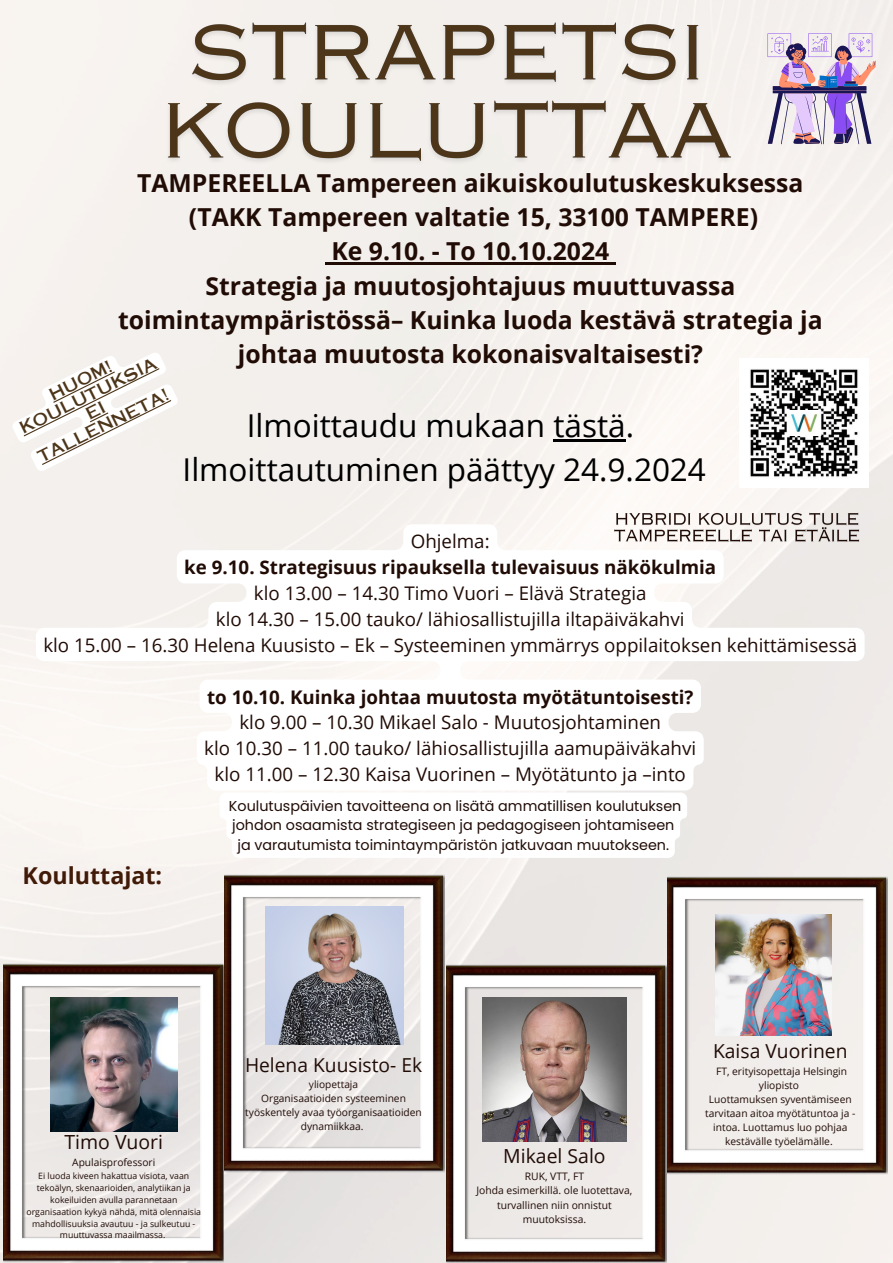
<style>
.page{position:relative;width:893px;height:1263px;background:#fff}
.page>*{position:absolute;margin:0;border:0;box-sizing:border-box;transform-origin:0 0}
.t1{font:31.5px/43.9px "Open Sans";color:#000;text-align:center}
.t2{font:700 24.75px/34.3px "Open Sans";color:#200b05;text-align:center}
.t3{font:700 23.25px "Open Sans";color:#411a08}
.t4{font:19.42px "Open Sans";color:#200b05}
.t5{font:19.27px "Open Sans";color:#200b05}
.t6{font:18.75px/25.9px "Open Sans";color:#200b05;text-align:center}
.t7{font:16.35px/16.9px "Copperplate Gothic LT Pro 31 AB";color:#4c3519;text-align:center}
.t8{font:14.33px/19.6px "Poppins";color:#200b05;text-align:center}
.t9{font:10.35px/14.1px "Open Sans";color:#200b05;text-align:center}
.t10{font:10.27px/14px "Open Sans";color:#200b05;text-align:center}
.t11{font:10.2px/14.1px "Open Sans";color:#200b05;text-align:center}
.t12{font:10.12px "Open Sans";color:#200b05}
.t13{font:8.7px/11.9px "Open Sans";color:#200b05;text-align:center}
.s1{font-weight:700}
</style>
<div class="page">
<img style="left:0;top:0;width:893px;height:1263px">
<img style="left:4px;top:963px;width:220px;height:300px">
<img style="left:446px;top:964px;width:220px;height:299px">
<img style="left:225px;top:873px;width:220px;height:301px">
<img style="left:667px;top:875px;width:220px;height:301px">
<img style="left:716px;top:915px;width:116px;height:120px">
<img style="left:265px;top:906px;width:139px;height:138px">
<img style="left:482px;top:997px;width:145px;height:145px">
<img style="left:51px;top:997px;width:126px;height:134px">
<svg style="left:325px;top:262px;width:6px;height:2px"></svg>
<hr style="left:331px;top:262px;width:278px;height:2px;background:#200b05">
<svg style="left:609px;top:262px;width:7px;height:2px"></svg>
<img style="left:160px;top:17px;width:578px;height:160px">
<svg style="left:767px;top:33px;width:109px;height:111px;background:#c1aecc"></svg>
<img style="left:739px;top:358px;width:130px;height:130px">
<svg style="left:219px;top:792px;width:468px;height:66px"></svg>
<svg style="left:36px;top:524px;width:828px;height:266px"></svg>
<img style="left:612px;top:512px;width:249px;height:33px">
<svg style="left:3px;top:336px;width:180px;height:138px"></svg>
<hr style="left:553px;top:439px;width:73px;height:2px;background:#000">
<h3 class="t2" style="left:118px;top:165px;width:706px">TAMPEREELLA Tampereen aikuiskoulutuskeskuksessa (TAKK Tampereen valtatie 15, 33100 TAMPERE)<br>Ke 9.10. - To 10.10.2024<br>Strategia ja muutosjohtajuus muuttuvassa toimintaympäristössä– Kuinka luoda kestävä strategia ja johtaa muutosta kokonaisvaltaisesti?</h3>
<p class="t7" style="left:10px;top:408px;width:153px;rotate:-26deg">HUOM!<br>KOULUTUKSIA<br>EI<br>TALLENNETA!</p>
<p class="t1" style="left:183px;top:403px;width:525px">Ilmoittaudu mukaan tästä.<br>Ilmoittautuminen päättyy 24.9.2024</p>
<p class="t6" style="left:43px;top:528px;width:815px">Ohjelma:<br><span class="s1">ke 9.10. Strategisuus ripauksella tulevaisuus näkökulmia<br></span>klo 13.00 – 14.30 Timo Vuori – Elävä Strategia<br>klo 14.30 – 15.00 tauko/ lähiosallistujilla iltapäiväkahvi<br>klo 15.00 – 16.30 Helena Kuusisto – Ek – Systeeminen ymmärrys oppilaitoksen kehittämisessä</p>
<p class="t6" style="left:204px;top:683px;width:493px"><span class="s1">to 10.10. Kuinka johtaa muutosta myötätuntoisesti? </span>klo 9.00 – 10.30 Mikael Salo - Muutosjohtaminen<br>klo 10.30 – 11.00 tauko/ lähiosallistujilla aamupäiväkahvi klo 11.00 – 12.30 Kaisa Vuorinen – Myötätunto ja –into</p>
<p class="t3" style="left:23px;top:859px;width:141px">Kouluttajat:</p>
<p class="t8" style="left:229px;top:796px;width:454px">Koulutuspäivien tavoitteena on lisätä ammatillisen koulutuksen johdon osaamista strategiseen ja pedagogiseen johtamiseen ja varautumista toimintaympäristön jatkuvaan muutokseen.</p>
<p class="t4" style="left:64px;top:1129px;width:100px">Timo Vuori</p>
<p class="t11" style="left:72px;top:1155px;width:85px">Apulaisprofessori</p>
<p class="t13" style="left:26px;top:1170px;width:176px">Ei luoda kiveen hakattua visiota, vaan tekoälyn, skenaarioiden, analytiikan ja kokeiluiden avulla parannetaan organisaation kykyä nähdä, mitä olennaisia mahdollisuuksia avautuu - ja sulkeutuu - muuttuvassa maailmassa.</p>
<p class="t5" style="left:245px;top:1051px;width:179px">Helena Kuusisto- Ek</p>
<p class="t12" style="left:309px;top:1077px;width:51px">yliopettaja</p>
<p class="t11" style="left:245px;top:1091px;width:178px">Organisaatioiden systeeminen työskentely avaa työorganisaatioiden dynamiikkaa.</p>
<p class="t4" style="left:503px;top:1142px;width:104px">Mikael Salo</p>
<p class="t9" style="left:525px;top:1169px;width:61px">RUK, VTT, FT</p>
<p class="t9" style="left:476px;top:1183px;width:157px">Johda esimerkillä. ole luotettava, turvallinen niin onnistut muutoksissa.</p>
<p class="t5" style="left:713px;top:1037px;width:136px">Kaisa Vuorinen</p>
<p class="t10" style="left:716px;top:1064px;width:133px">FT, erityisopettaja Helsingin yliopisto</p>
<p class="t10" style="left:705px;top:1092px;width:152px">Luottamuksen syventämiseen tarvitaan aitoa myötätuntoa ja - intoa. Luottamus luo pohjaa kestävälle työelämälle.</p>
</div>
